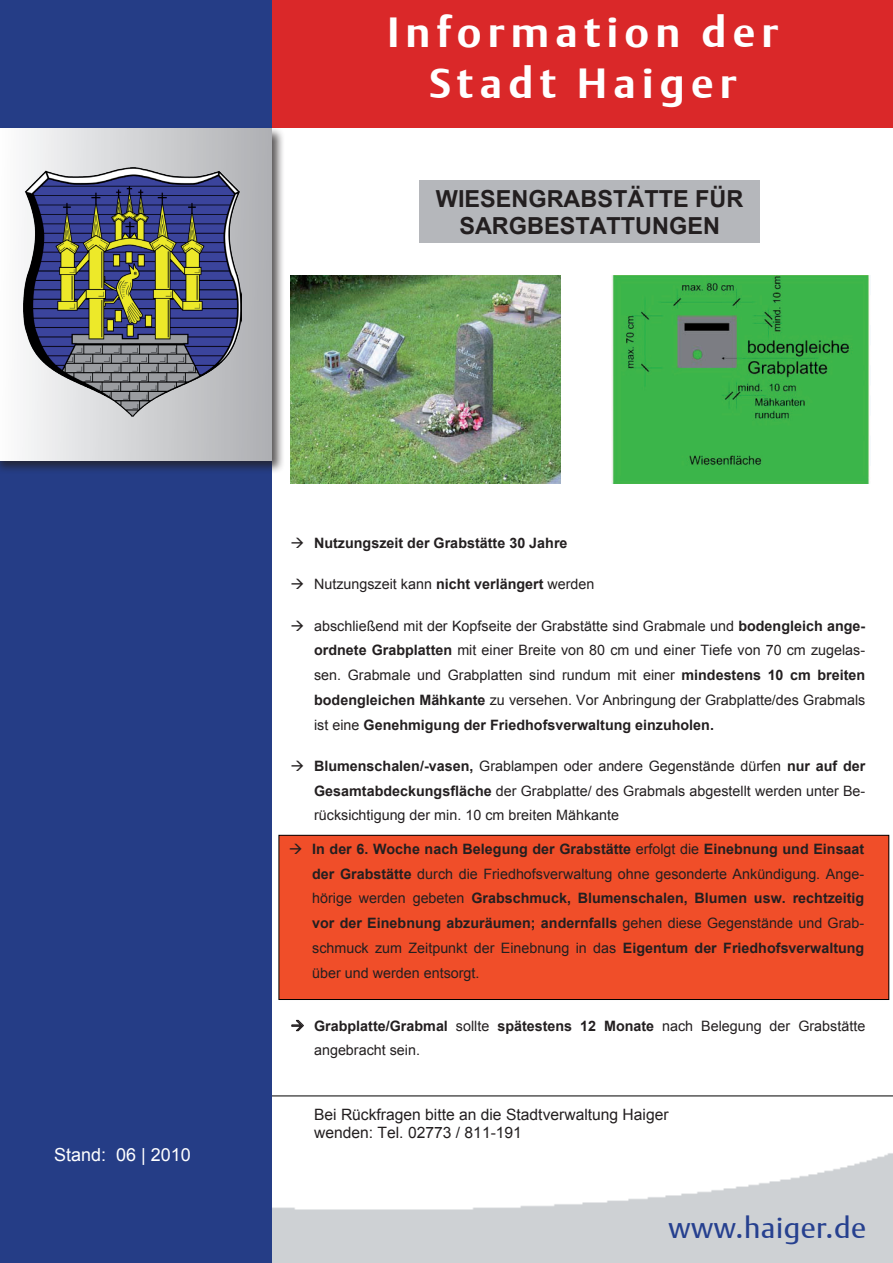
<style>
.page{position:relative;width:893px;height:1263px;background:#fff}
.page>*{position:absolute;margin:0;border:0;box-sizing:border-box;transform-origin:0 0}
.t1{font:700 42px/50.4px "DTL Argo ST";letter-spacing:.15em;color:#fff;text-align:center}
.t2{font:28.95px "DTL Argo ST";letter-spacing:.02em;color:#26408f}
.t3{font:700 23.4px/27px "Arial";color:#231f20;text-align:center}
.t4{font:18px "Arial";color:#fff}
.t5{font:15.6px/18px "Arial";color:#231f20}
.t6{font:14.25px/24.8px "Arial";color:#231f20;text-align:justify}
.t7{font:700 14.25px/24.8px "Arial";color:#231f20;text-align:justify}
.s1{font-style:inherit}
.s2{font-weight:700}
.s3{font-weight:400}
</style>
<div class="page">
<div style="left:271px;top:0;width:622px;height:128px;background:#da2829"></div>
<img style="left:271px;top:1142px;width:622px;height:121px">
<img style="left:291px;top:275px;width:270px;height:208px">
<img style="left:612px;top:275px;width:258px;height:208px">
<svg style="left:292px;top:1020px;width:12px;height:11px"></svg>
<div style="left:420px;top:180px;width:340px;height:62px;background:#b5b7bb"></div>
<div style="left:279px;top:835px;width:610px;height:164px;background:#f04e29"></div>
<div style="left:278px;top:835px;width:611px;height:165px;border:1px solid #000"></div>
<hr style="left:199px;top:1095px;width:694px;height:1px;background:#000">
<div style="left:0;top:0;width:271px;height:1263px;background:#253d86"></div>
<div style="left:0;top:126px;width:285px;height:348px;background:#231f20;opacity:.75"></div>
<div style="left:0;top:128px;width:271px;height:332px;background:linear-gradient(to right,#fbfcfc,#adafb2)"></div>
<img style="left:24px;top:168px;width:218px;height:248px">
<h1 class="t1" style="left:387px;top:7px;width:392px">Information der<br>Stadt Haiger</h1>
<h3 class="t3" style="left:436px;top:186px;width:309px">WIESENGRABSTÄTTE FÜR<br>SARGBESTATTUNGEN</h3>
<p class="t4" style="left:54px;top:1142px;width:138px">Stand: <span class="s1">06</span> | 20<span class="s1">10</span></p>
<p class="t7" style="left:291px;top:531px;width:278px">→ Nutzungszeit der Grabstätte 30 Jahre</p>
<p class="t6" style="left:291px;top:572px;width:305px">→ Nutzungszeit kann <span class="s2">nicht verlängert</span> werden</p>
<p class="t6" style="left:314px;top:613px;width:553px;text-indent:-23px">→ abschließend mit der Kopfseite der Grabstätte sind Grabmale und <span class="s2">bodengleich ange&shy;ordnete Grabplatten</span> mit einer Breite von 80 cm und einer Tiefe von 70 cm zugelas&shy;sen. Grabmale und Grabplatten sind rundum mit einer <span class="s2">mindestens 10 cm breiten bodengleichen Mähkante</span> zu versehen. Vor Anbringung der Grabplatte/des Grabmals ist eine <span class="s2">Genehmigung der Friedhofsverwaltung einzuholen.</span></p>
<p class="t6" style="left:314px;top:753px;width:553px;text-indent:-23px">→ <span class="s2">Blumenschalen/-vasen,</span> Grablampen oder andere Gegenstände dürfen <span class="s2">nur auf der Gesamtabdeckungsfläche</span> der Grabplatte/ des Grabmals abgestellt werden unter Be&shy;rücksichtigung der min. 10 cm breiten Mähkante</p>
<p class="t7" style="left:312px;top:837px;width:554px;text-indent:-23px">→ In der 6. Woche nach Belegung der Grabstätte <span class="s3">erfolgt die</span> Einebnung und Einsaat der Grabstätte <span class="s3">durch die Friedhofsverwaltung ohne gesonderte Ankündigung. Ange&shy;hörige werden gebeten</span> Grabschmuck, Blumenschalen, Blumen usw. rechtzeitig vor der Einebnung abzuräumen; andernfalls <span class="s3">gehen diese Gegenstände und Grab&shy;schmuck zum Zeitpunkt der Einebnung in das</span> Eigentum der Friedhofsverwaltung <span class="s3">über und werden entsorgt.</span></p>
<p class="t6" style="left:314px;top:1013px;width:553px;text-indent:-23px">→ <span class="s2">Grabplatte/Grabmal</span> sollte <span class="s2">spätestens 12 Monate</span> nach Belegung der Grabstätte angebracht sein.</p>
<p class="t5" style="left:314px;top:1105px;width:356px">Bei Rückfragen bitte an die Stadtverwaltung Haiger wenden: Tel. 02773 / 811-1<span class="s1">91</span></p>
<h2 class="t2" style="left:668px;top:1211px;width:199px">www.haiger.de</h2>
</div>
